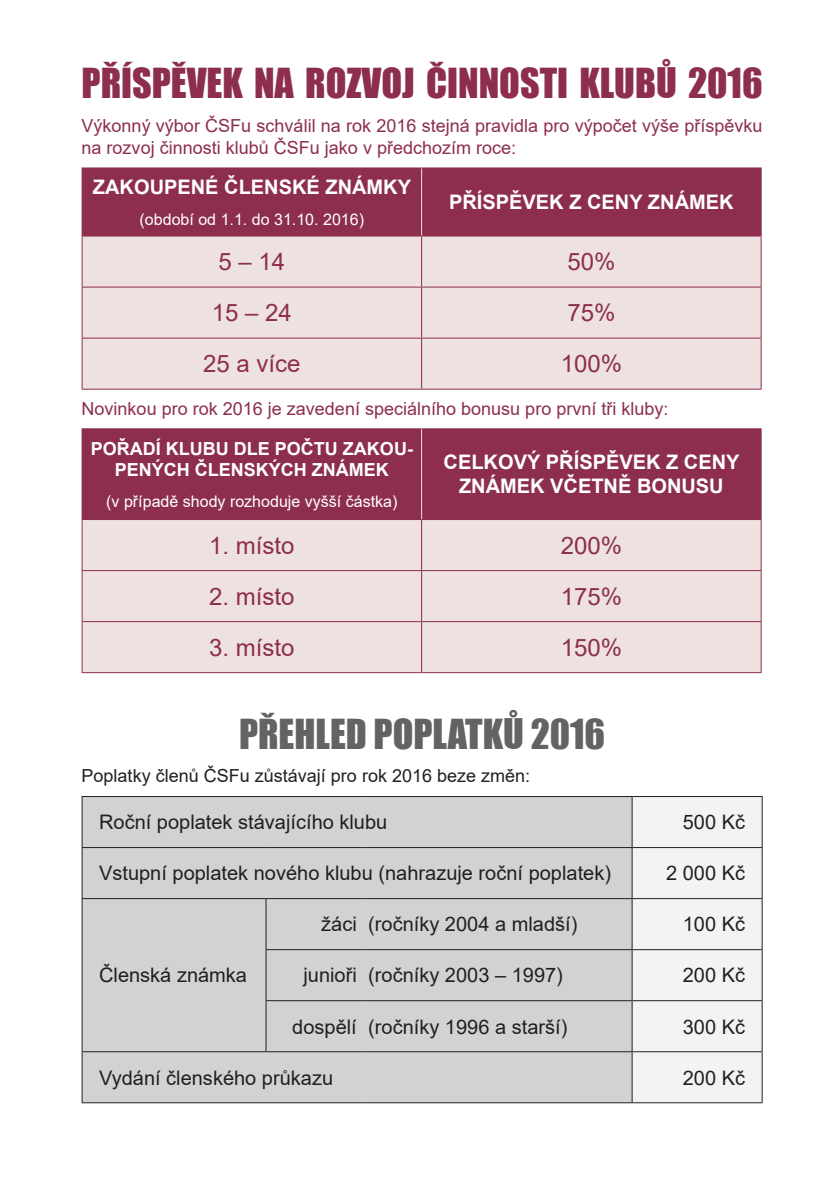
<style>
.page{position:relative;width:840px;height:1191px;background:#fff}
.page>*{position:absolute;margin:0;border:0;box-sizing:border-box;transform-origin:0 0}
.t1{font:38px "Impact";color:#8d2e4c}
.t2{font:38px "Impact";color:#636366}
.t3{font:24px "Arial";color:#8d2e4c}
.t4{font:20px "Arial";color:#231f20}
.t5{font:700 20px/24px "Arial";color:#fff;text-align:center}
.t6{font:18px/21.6px "Arial";color:#8d2e4c}
.t7{font:700 18px/21.6px "Arial";color:#fff;text-align:center}
.t8{font:18px "Arial";color:#231f20}
.t9{font:16px "Arial";color:#fff}
</style>
<div class="page">
<div style="left:82px;top:168px;width:678px;height:67px;background:#8d2e4c"></div>
<div style="left:82px;top:236px;width:678px;height:153px;background:#eee2e1"></div>
<hr style="left:81px;top:167px;width:340px;height:1px;background:#8d2e4c">
<hr style="left:81px;top:168px;width:1px;height:67px;background:#8d2e4c">
<hr style="left:421px;top:167px;width:340px;height:1px;background:#8d2e4c">
<hr style="left:760px;top:168px;width:1px;height:67px;background:#8d2e4c">
<hr style="left:81px;top:235px;width:340px;height:1px;background:#8d2e4c">
<hr style="left:81px;top:236px;width:1px;height:50px;background:#8d2e4c">
<hr style="left:421px;top:235px;width:340px;height:1px;background:#8d2e4c">
<hr style="left:421px;top:236px;width:1px;height:50px;background:#8d2e4c">
<hr style="left:760px;top:236px;width:1px;height:50px;background:#8d2e4c">
<hr style="left:81px;top:286px;width:340px;height:1px;background:#8d2e4c">
<hr style="left:81px;top:287px;width:1px;height:51px;background:#8d2e4c">
<hr style="left:421px;top:286px;width:340px;height:1px;background:#8d2e4c">
<hr style="left:421px;top:287px;width:1px;height:51px;background:#8d2e4c">
<hr style="left:760px;top:287px;width:1px;height:51px;background:#8d2e4c">
<hr style="left:81px;top:338px;width:340px;height:1px;background:#8d2e4c">
<hr style="left:81px;top:339px;width:1px;height:50px;background:#8d2e4c">
<hr style="left:421px;top:338px;width:340px;height:1px;background:#8d2e4c">
<hr style="left:421px;top:339px;width:1px;height:50px;background:#8d2e4c">
<hr style="left:760px;top:339px;width:1px;height:50px;background:#8d2e4c">
<hr style="left:81px;top:389px;width:340px;height:1px;background:#8d2e4c">
<hr style="left:421px;top:389px;width:340px;height:1px;background:#8d2e4c">
<hr style="left:421px;top:168px;width:1px;height:67px;background:#eee2e1">
<div style="left:82px;top:429px;width:339px;height:90px;background:#8d2e4c"></div>
<div style="left:421px;top:429px;width:339px;height:90px;background:#8d2e4c"></div>
<div style="left:82px;top:520px;width:678px;height:152px;background:#eee2e1"></div>
<hr style="left:81px;top:428px;width:340px;height:1px;background:#8d2e4c">
<hr style="left:81px;top:429px;width:1px;height:90px;background:#8d2e4c">
<hr style="left:421px;top:428px;width:340px;height:1px;background:#8d2e4c">
<hr style="left:760px;top:429px;width:1px;height:90px;background:#8d2e4c">
<hr style="left:81px;top:519px;width:340px;height:1px;background:#8d2e4c">
<hr style="left:81px;top:520px;width:1px;height:50px;background:#8d2e4c">
<hr style="left:421px;top:519px;width:340px;height:1px;background:#8d2e4c">
<hr style="left:421px;top:520px;width:1px;height:50px;background:#8d2e4c">
<hr style="left:760px;top:520px;width:1px;height:50px;background:#8d2e4c">
<hr style="left:81px;top:570px;width:340px;height:1px;background:#8d2e4c">
<hr style="left:81px;top:571px;width:1px;height:50px;background:#8d2e4c">
<hr style="left:421px;top:570px;width:340px;height:1px;background:#8d2e4c">
<hr style="left:421px;top:571px;width:1px;height:50px;background:#8d2e4c">
<hr style="left:760px;top:571px;width:1px;height:50px;background:#8d2e4c">
<hr style="left:81px;top:621px;width:340px;height:1px;background:#8d2e4c">
<hr style="left:81px;top:622px;width:1px;height:50px;background:#8d2e4c">
<hr style="left:421px;top:621px;width:340px;height:1px;background:#8d2e4c">
<hr style="left:421px;top:622px;width:1px;height:50px;background:#8d2e4c">
<hr style="left:760px;top:622px;width:1px;height:50px;background:#8d2e4c">
<hr style="left:81px;top:672px;width:340px;height:1px;background:#8d2e4c">
<hr style="left:421px;top:672px;width:340px;height:1px;background:#8d2e4c">
<hr style="left:421px;top:429px;width:1px;height:90px;background:#eee2e1">
<div style="left:82px;top:797px;width:549px;height:305px;background:#d1d2d4"></div>
<div style="left:632px;top:797px;width:129px;height:305px;background:#f2f3f4"></div>
<hr style="left:81px;top:796px;width:185px;height:1px;background:#231f20">
<hr style="left:81px;top:797px;width:1px;height:50px;background:#231f20">
<hr style="left:266px;top:796px;width:96px;height:1px;background:#231f20">
<hr style="left:362px;top:796px;width:269px;height:1px;background:#231f20">
<hr style="left:631px;top:796px;width:131px;height:1px;background:#231f20">
<hr style="left:631px;top:797px;width:1px;height:50px;background:#231f20">
<hr style="left:761px;top:797px;width:1px;height:50px;background:#231f20">
<hr style="left:81px;top:847px;width:185px;height:1px;background:#231f20">
<hr style="left:81px;top:848px;width:1px;height:50px;background:#231f20">
<hr style="left:266px;top:847px;width:96px;height:1px;background:#231f20">
<hr style="left:362px;top:847px;width:269px;height:1px;background:#231f20">
<hr style="left:631px;top:847px;width:131px;height:1px;background:#231f20">
<hr style="left:631px;top:848px;width:1px;height:50px;background:#231f20">
<hr style="left:761px;top:848px;width:1px;height:50px;background:#231f20">
<hr style="left:81px;top:898px;width:185px;height:1px;background:#231f20">
<hr style="left:81px;top:899px;width:1px;height:50px;background:#231f20">
<hr style="left:266px;top:898px;width:96px;height:1px;background:#231f20">
<hr style="left:265px;top:899px;width:1px;height:50px;background:#231f20">
<hr style="left:362px;top:898px;width:269px;height:1px;background:#231f20">
<hr style="left:631px;top:898px;width:131px;height:1px;background:#231f20">
<hr style="left:81px;top:949px;width:1px;height:51px;background:#231f20">
<hr style="left:265px;top:949px;width:97px;height:1px;background:#231f20">
<hr style="left:265px;top:950px;width:1px;height:50px;background:#231f20">
<hr style="left:362px;top:949px;width:269px;height:1px;background:#231f20">
<hr style="left:631px;top:949px;width:131px;height:1px;background:#231f20">
<hr style="left:81px;top:1000px;width:1px;height:51px;background:#231f20">
<hr style="left:265px;top:1000px;width:97px;height:1px;background:#231f20">
<hr style="left:265px;top:1001px;width:1px;height:50px;background:#231f20">
<hr style="left:362px;top:1000px;width:269px;height:1px;background:#231f20">
<hr style="left:631px;top:1000px;width:131px;height:1px;background:#231f20">
<hr style="left:81px;top:1051px;width:185px;height:1px;background:#231f20">
<hr style="left:81px;top:1052px;width:1px;height:50px;background:#231f20">
<hr style="left:266px;top:1051px;width:96px;height:1px;background:#231f20">
<hr style="left:362px;top:1051px;width:269px;height:1px;background:#231f20">
<hr style="left:631px;top:1051px;width:131px;height:1px;background:#231f20">
<hr style="left:631px;top:1052px;width:1px;height:50px;background:#231f20">
<hr style="left:761px;top:1052px;width:1px;height:50px;background:#231f20">
<hr style="left:81px;top:1102px;width:185px;height:1px;background:#231f20">
<hr style="left:266px;top:1102px;width:96px;height:1px;background:#231f20">
<hr style="left:362px;top:1102px;width:269px;height:1px;background:#231f20">
<hr style="left:631px;top:1102px;width:131px;height:1px;background:#231f20">
<hr style="left:631px;top:899px;width:1px;height:50px;background:#231f20">
<hr style="left:761px;top:899px;width:1px;height:50px;background:#231f20">
<hr style="left:631px;top:950px;width:1px;height:50px;background:#231f20">
<hr style="left:761px;top:950px;width:1px;height:50px;background:#231f20">
<hr style="left:631px;top:1001px;width:1px;height:50px;background:#231f20">
<hr style="left:761px;top:1001px;width:1px;height:50px;background:#231f20">
<p class="t1" style="left:81px;top:54px;width:682px">PŘÍSPĚVEK NA ROZVOJ ČINNOSTI KLUBŮ 2016</p>
<p class="t6" style="left:81px;top:115px;width:682px">Výkonný výbor ČSFu schválil na rok 2016 stejná pravidla pro výpočet výše příspěvku na rozvoj činnosti klubů ČSFu jako v předchozím roce:</p>
<p class="t5" style="left:93px;top:175px;width:319px">ZAKOUPENÉ ČLENSKÉ ZNÁMKY</p>
<p class="t9" style="left:139px;top:208px;width:226px">(období od 1.1. do 31.10. 2016)</p>
<p class="t5" style="left:449px;top:190px;width:286px">PŘÍSPĚVEK Z CENY ZNÁMEK</p>
<p class="t3" style="left:218px;top:245px;width:68px">5 – 14</p>
<p class="t3" style="left:567px;top:245px;width:50px">50%</p>
<p class="t3" style="left:212px;top:296px;width:82px">15 – 24</p>
<p class="t3" style="left:567px;top:296px;width:50px">75%</p>
<p class="t3" style="left:203px;top:347px;width:99px">25 a více</p>
<p class="t3" style="left:560px;top:347px;width:63px">100%</p>
<p class="t6" style="left:81px;top:397px;width:588px">Novinkou pro rok 2016 je zavedení speciálního bonusu pro první tři kluby:</p>
<p class="t7" style="left:91px;top:438px;width:323px">POŘADÍ KLUBU DLE POČTU ZAKOU-<br>PENÝCH ČLENSKÝCH ZNÁMEK</p>
<p class="t9" style="left:106px;top:490px;width:292px">(v případě shody rozhoduje vyšší částka)</p>
<p class="t5" style="left:443px;top:450px;width:297px">CELKOVÝ PŘÍSPĚVEK Z CENY<br>ZNÁMEK VČETNĚ BONUSU</p>
<p class="t3" style="left:209px;top:529px;width:87px">1. místo</p>
<p class="t3" style="left:560px;top:529px;width:63px">200%</p>
<p class="t3" style="left:209px;top:580px;width:87px">2. místo</p>
<p class="t3" style="left:560px;top:580px;width:63px">175%</p>
<p class="t3" style="left:209px;top:631px;width:87px">3. místo</p>
<p class="t3" style="left:560px;top:631px;width:63px">150%</p>
<p class="t2" style="left:239px;top:705px;width:367px">PŘEHLED POPLATKŮ 2016</p>
<p class="t8" style="left:81px;top:763px;width:450px">Poplatky členů ČSFu zůstávají pro rok 2016 beze změn:</p>
<p class="t4" style="left:99px;top:808px;width:289px">Roční poplatek stávajícího klubu</p>
<p class="t4" style="left:682px;top:808px;width:64px">500 Kč</p>
<p class="t4" style="left:99px;top:859px;width:513px">Vstupní poplatek nového klubu (nahrazuje roční poplatek)</p>
<p class="t4" style="left:665px;top:859px;width:80px">2 000 Kč</p>
<p class="t4" style="left:321px;top:910px;width:37px">žáci</p>
<p class="t4" style="left:368px;top:910px;width:210px">(ročníky 2004 a mladší)</p>
<p class="t4" style="left:682px;top:910px;width:64px">100 Kč</p>
<p class="t4" style="left:303px;top:961px;width:55px">junioři</p>
<p class="t4" style="left:368px;top:961px;width:196px">(ročníky 2003 – 1997)</p>
<p class="t4" style="left:682px;top:961px;width:64px">200 Kč</p>
<p class="t4" style="left:292px;top:1012px;width:66px">dospělí</p>
<p class="t4" style="left:368px;top:1012px;width:200px">(ročníky 1996 a starší)</p>
<p class="t4" style="left:682px;top:1012px;width:64px">300 Kč</p>
<p class="t4" style="left:99px;top:1063px;width:235px">Vydání členského průkazu</p>
<p class="t4" style="left:682px;top:1063px;width:64px">200 Kč</p>
<p class="t4" style="left:99px;top:961px;width:149px">Členská známka</p>
</div>
